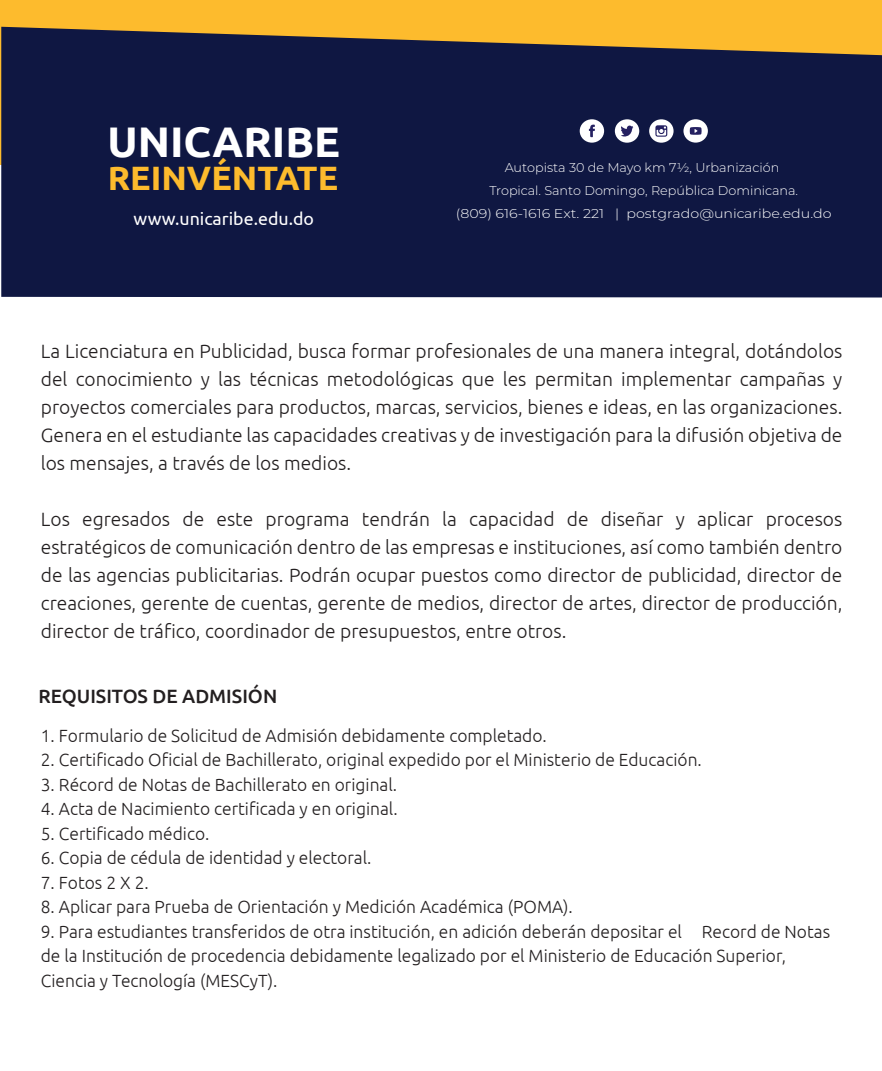
<style>
.page{position:relative;width:882px;height:1071px;background:#fff}
.page>*{position:absolute;margin:0;border:0;box-sizing:border-box;transform-origin:0 0}
.t1{font:700 42.88px "Ubuntu";color:#fff}
.t2{font:700 33.77px "Ubuntu";color:#fdbb2d}
.t3{font:300 19.25px/28px "Ubuntu";color:#231f20;text-align:justify}
.t4{font:500 19.25px "Ubuntu";color:#231f20}
.t5{font:17.85px "Ubuntu";color:#fff}
.t6{font:300 17.68px/24.5px "Ubuntu";color:#231f20}
.t7{font:300 12.78px/23.3px "Montserrat";color:#fff;text-align:center}
</style>
<div class="page">
<div style="left:0;top:0;width:882px;height:165px;background:#fdbb2d"></div>
<div style="left:1px;top:27px;width:881px;height:271px;background:#0f1742"></div>
<div style="left:580px;top:119px;width:24px;height:24px;background:#fff;border-radius:50%"></div>
<svg style="left:589px;top:124px;width:6px;height:13px"></svg>
<div style="left:615px;top:119px;width:24px;height:24px;background:#fff;border-radius:50%"></div>
<svg style="left:621px;top:125px;width:12px;height:12px"></svg>
<div style="left:683px;top:119px;width:25px;height:24px;background:#fff;border-radius:50%"></div>
<svg style="left:690px;top:127px;width:12px;height:8px"></svg>
<div style="left:649px;top:119px;width:25px;height:24px;background:#fff;border-radius:50%"></div>
<svg style="left:655px;top:125px;width:12px;height:12px"></svg>
<h1 class="t1" style="left:107px;top:116px;width:234px">UNICARIBE</h1>
<h2 class="t2" style="left:108px;top:157px;width:232px">REINVÉNTATE</h2>
<p class="t7" style="left:456px;top:155px;width:377px">Autopista 30 de Mayo km 7½, Urbanización<br>Tropical. Santo Domingo, República Dominicana.<br>(809) 616-1616 Ext. 221 | postgrado@unicaribe.edu.do</p>
<p class="t5" style="left:134px;top:208px;width:182px">www.unicaribe.edu.do</p>
<p class="t3" style="left:41px;top:337px;width:803px">La Licenciatura en Publicidad, busca formar profesionales de una manera integral, dotándolos del conocimiento y las técnicas metodológicas que les permitan implementar campañas y proyectos comerciales para productos, marcas, servicios, bienes e ideas, en las organizaciones.<br>Genera en el estudiante las capacidades creativas y de investigación para la difusión objetiva de los mensajes, a través de los medios.</p>
<p class="t3" style="left:41px;top:505px;width:803px">Los egresados de este programa tendrán la capacidad de diseñar y aplicar procesos estratégicos de comunicación dentro de las empresas e instituciones, así como también dentro de las agencias publicitarias. Podrán ocupar puestos como director de publicidad, director de creaciones, gerente de cuentas, gerente de medios, director de artes, director de producción, director de tráfico, coordinador de presupuestos, entre otros.</p>
<p class="t4" style="left:39px;top:684px;width:240px">REQUISITOS DE ADMISIÓN</p>
<p class="t6" style="left:41px;top:723px;width:508px">1. Formulario de Solicitud de Admisión debidamente completado.</p>
<p class="t6" style="left:41px;top:747px;width:663px">2. Certificado Oficial de Bachillerato, original expedido por el Ministerio de Educación.</p>
<p class="t6" style="left:41px;top:772px;width:358px">3. Récord de Notas de Bachillerato en original.</p>
<p class="t6" style="left:41px;top:796px;width:358px">4. Acta de Nacimiento certificada y en original.</p>
<p class="t6" style="left:41px;top:821px;width:170px">5. Certificado médico.</p>
<p class="t6" style="left:41px;top:845px;width:332px">6. Copia de cédula de identidad y electoral.</p>
<p class="t6" style="left:41px;top:870px;width:110px">7. Fotos 2 X 2.</p>
<p class="t6" style="left:41px;top:894px;width:534px">8. Aplicar para Prueba de Orientación y Medición Académica (POMA).</p>
<p class="t6" style="left:41px;top:919px;width:791px">9. Para estudiantes transferidos de otra institución, en adición deberán depositar el Record de Notas de la Institución de procedencia debidamente legalizado por el Ministerio de Educación Superior,<br>Ciencia y Tecnología (MESCyT).</p>
</div>
